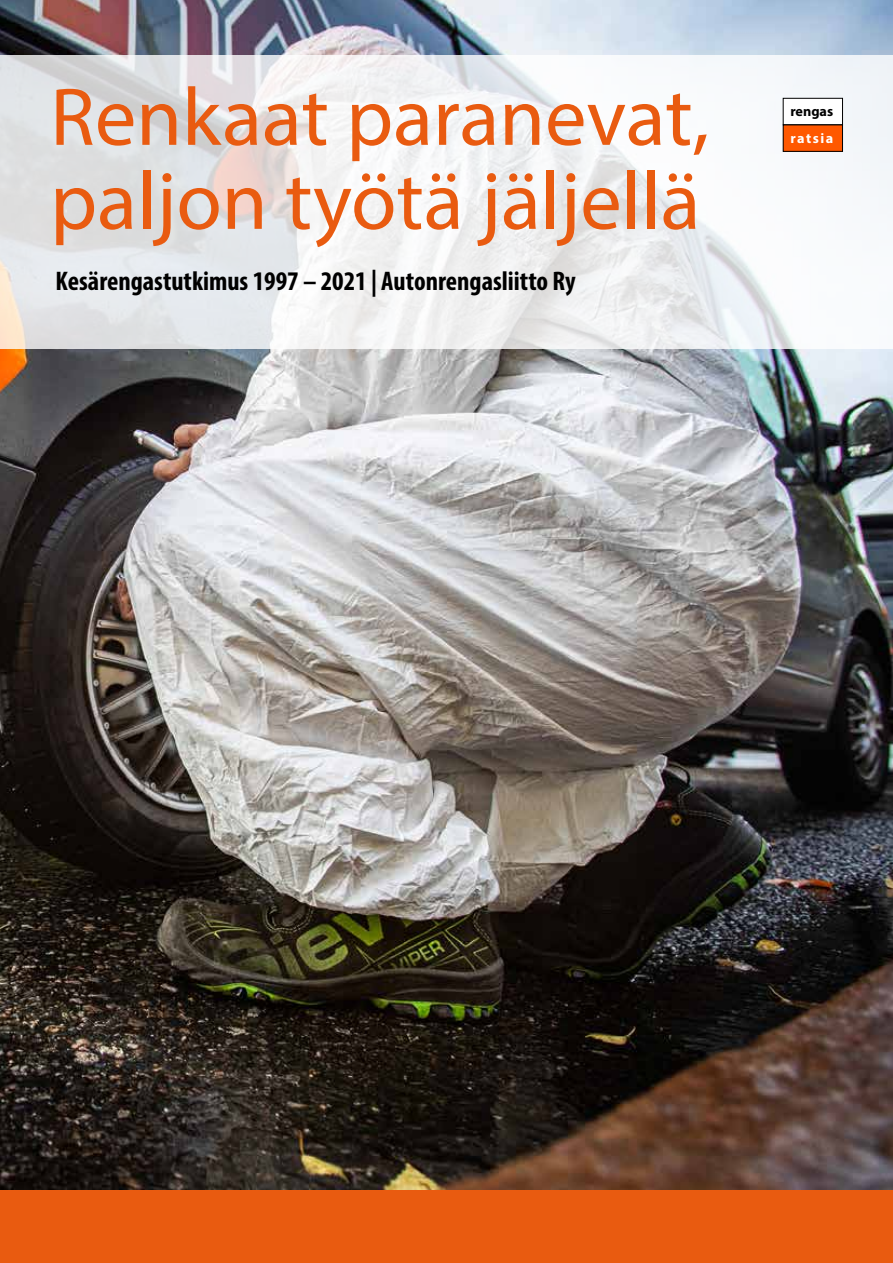
<style>
.page{position:relative;width:893px;height:1263px;background:#fff}
.page>*{position:absolute;margin:0;border:0;box-sizing:border-box;transform-origin:0 0}
.t1{font:82.5px/84px "Myriad Pro";color:#e95b10}
.t2{font:700 condensed 27px "Myriad Pro";color:#000}
.t3{font:700 14.1px "Myriad Pro";color:#000}
.t4{font:700 14.1px "Myriad Pro";letter-spacing:.11em;color:#fff}
</style>
<div class="page">
<img style="left:0;top:0;width:893px;height:1191px">
<svg style="left:0;top:55px;width:893px;height:294px"></svg>
<div style="left:783px;top:98px;width:59px;height:27px;background:#fff"></div>
<div style="left:783px;top:98px;width:60px;height:27px;border:1px solid #000"></div>
<div style="left:783px;top:125px;width:59px;height:26px;background:#ff5800"></div>
<div style="left:783px;top:124px;width:60px;height:28px;border:1px solid #000"></div>
<div style="left:0;top:1191px;width:893px;height:72px;background:#e95b10"></div>
<h1 class="t1" style="left:50px;top:74px;width:661px">Renkaat paranevat, paljon työtä jäljellä</h1>
<p class="t2" style="left:56px;top:264px;width:522px">Kesärengastutkimus 1997 – 2021 | Autonrengasliitto Ry</p>
<p class="t3" style="left:790px;top:102px;width:44px">rengas</p>
<p class="t4" style="left:790px;top:129px;width:45px">ratsia</p>
</div>
